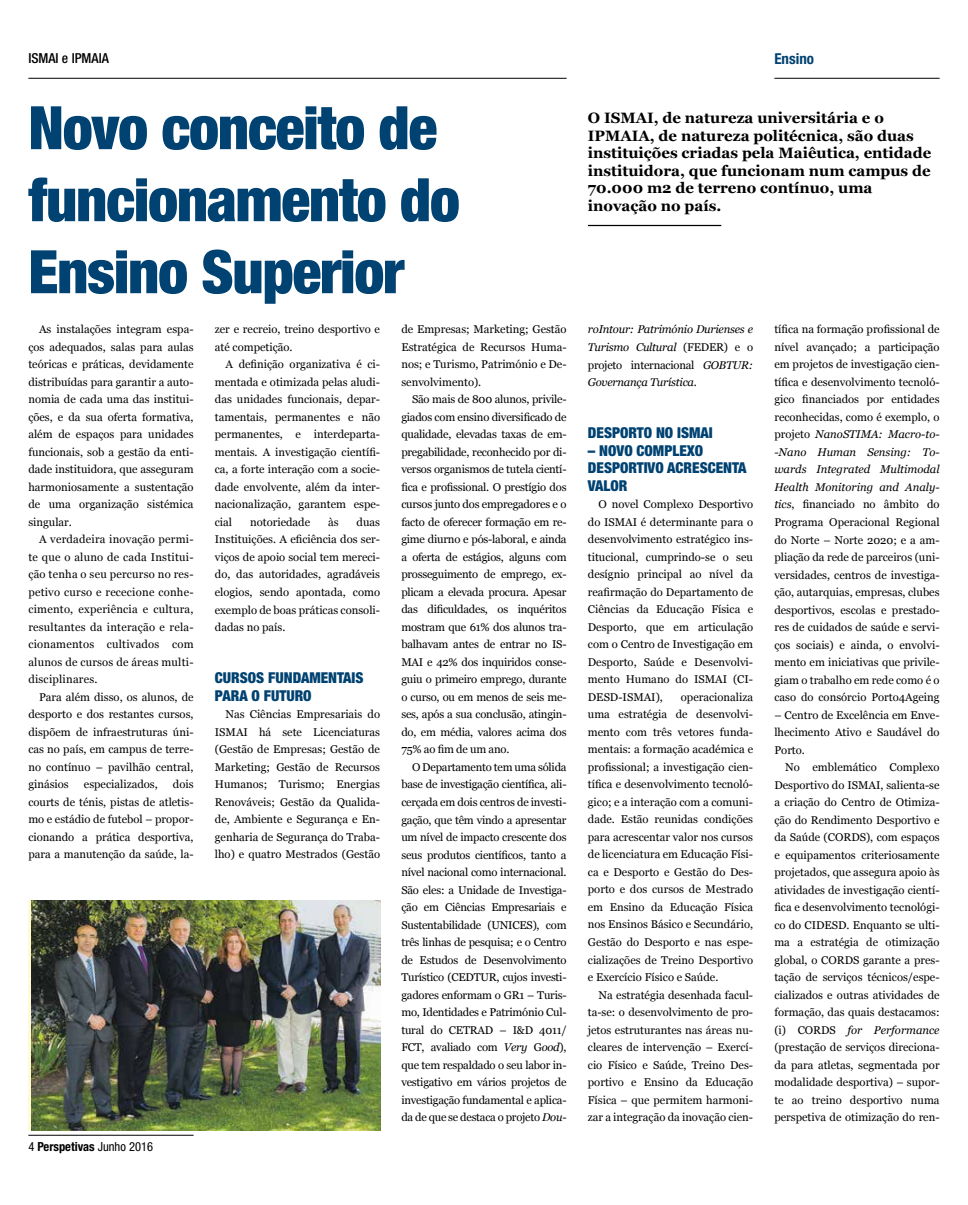
<style>
.page{position:relative;width:968px;height:1205px;background:#fff}
.page>*{position:absolute;margin:0;border:0;box-sizing:border-box;transform-origin:0 0}
.t1{font:900 condensed 60px/72px "Helvetica Neue LT Std";letter-spacing:-.02em;color:#004271}
.t2{font:700 15px/17.5px "Georgia";color:#000}
.t3{font:900 condensed 15px/17.5px "Helvetica Neue LT Std";color:#004271}
.t4{font:700 condensed 15px "Helvetica Neue LT Std";color:#004271}
.t5{font:500 condensed 13.75px "Helvetica Neue LT Std";color:#000}
.t6{font:700 condensed 12.5px "Helvetica Neue LT Std";color:#000}
.t7{font:11.25px/17.5px "Georgia";color:#000;text-align:justify}
.t8{font:italic 11.25px/17.5px "Georgia";letter-spacing:-.02em;color:#000;text-align:justify}
.s1{font-style:italic}
.s2{font-weight:400}
.s3{font-style:normal}
</style>
<div class="page">
<hr style="left:774px;top:78px;width:165px;height:1px;background:#000">
<hr style="left:28px;top:78px;width:538px;height:1px;background:#000">
<hr style="left:28px;top:1135px;width:165px;height:1px;background:#000">
<hr style="left:587px;top:225px;width:134px;height:1px;background:#000">
<img style="left:31px;top:900px;width:349px;height:231px">
<p class="t5" style="left:28px;top:50px;width:82px">ISMAI e IPMAIA</p>
<h1 class="t1" style="left:28px;top:91px;width:433px">Novo conceito de funcionamento do<br>Ensino Superior</h1>
<p class="t7" style="left:28px;top:320px;width:167px;text-indent:11px">As instalações integram espa&shy;ços adequados, salas para aulas teóricas e práticas, devidamente distribuídas para garantir a auto&shy;nomia de cada uma das institui&shy;ções, e da sua oferta formativa, além de espaços para unidades funcionais, sob a gestão da enti&shy;dade instituidora, que asseguram harmoniosamente a sustentação de uma organização sistémica singular.</p>
<p class="t7" style="left:28px;top:530px;width:167px;text-indent:11px">A verdadeira inovação permi&shy;te que o aluno de cada Institui&shy;ção tenha o seu percurso no res&shy;petivo curso e rececione conhe&shy;cimento, experiência e cultura, resultantes da interação e rela&shy;cionamentos cultivados com alunos de cursos de áreas multi&shy;disciplinares.</p>
<p class="t7" style="left:28px;top:688px;width:167px;text-indent:11px">Para além disso, os alunos, de desporto e dos restantes cursos, dispõem de infraestruturas úni&shy;cas no país, em campus de terre&shy;no contínuo – pavilhão central, ginásios</p>
<p class="t7" style="left:401px;top:320px;width:167px">de Empresas; Marketing; Gestão Estratégica de Recursos Huma&shy;nos; e Turismo, Património e De&shy;senvolvimento).</p>
<p class="t7" style="left:401px;top:390px;width:167px;text-indent:11px">São mais de 800 alunos, privile&shy;giados com ensino diversificado de qualidade, elevadas taxas de em&shy;pregabilidade, reconhecido por di&shy;versos organismos de tutela cientí&shy;fica e profissional. O prestígio dos cursos junto dos empregadores e o facto de oferecer formação em re&shy;gime diurno e pós-laboral, e ainda a oferta de estágios, alguns com prosseguimento de emprego, ex&shy;plicam a elevada procura. Apesar das dificuldades, os inquéritos mostram que 61% dos alunos tra&shy;balhavam antes de entrar no IS-MAI e 42% dos inquiridos conse&shy;guiu o primeiro emprego, durante o curso, ou em menos de seis me&shy;ses, após a sua conclusão, atingin&shy;do, em média, valores acima dos 75% ao fim de um ano.</p>
<p class="t7" style="left:401px;top:758px;width:167px;text-indent:11px">O Departamento tem uma sólida base de investigação científica, ali&shy;cerçada em dois centros de investi&shy;gação, que têm vindo a apresentar um nível de impacto crescente dos seus produtos científicos, tanto a nível nacional como internacional.<br>São eles: a Unidade de Investiga&shy;ção em Ciências Empresariais e Sustentabilidade (UNICES), com três linhas de pesquisa; e o Centro de Estudos de Desenvolvimento Turístico (CEDTUR, cujos investi&shy;gadores enformam o GR1 – Turis&shy;mo, Identidades e Património Cul&shy;tural do CETRAD – I&amp;D 4011/ FCT, avaliado com <span class="s1">Very</span> G<span class="s1">ood</span>), que tem respaldado o seu labor in&shy;vestigativo em vários projetos de investigação fundamental e aplica&shy;da de que se destaca o projeto <span class="s1">Dou-</span></p>
<p class="t7" style="left:215px;top:320px;width:167px">zer e recreio, treino desportivo e até competição.</p>
<p class="t7" style="left:215px;top:355px;width:167px;text-indent:11px">A definição organizativa é ci&shy;mentada e otimizada pelas aludi&shy;das unidades funcionais, depar&shy;tamentais, permanentes e não permanentes, e interdeparta&shy;mentais. A investigação científi&shy;ca, a forte interação com a socie&shy;dade envolvente, além da inter&shy;nacionalização, garantem espe&shy;cial</p>
<p class="t7" style="left:215px;top:513px;width:167px;text-indent:142px">duas Instituições. A eficiência dos ser&shy;viços de apoio social tem mereci&shy;do, das autoridades, agradáveis elogios, sendo apontada, como exemplo de boas práticas consoli&shy;dadas no país.</p>
<h2 class="t3" style="left:215px;top:669px;width:150px">CURSOS FUNDAMENTAIS<br>PARA O FUTURO</h2>
<p class="t7" style="left:215px;top:705px;width:167px;text-indent:11px">Nas Ciências Empresariais do ISMAI há sete Licenciaturas (Gestão de Empresas; Gestão de Marketing; Gestão de Recursos Humanos; Turismo; Energias Renováveis; Gestão da Qualida&shy;de, Ambiente e Segurança e En&shy;genharia de Segurança do Traba&shy;lho) e quatro Mestrados (Gestão</p>
<p class="t7" style="left:250px;top:513px;width:62px">notoriedade</p>
<p class="t7" style="left:328px;top:513px;width:12px">às</p>
<p class="t7" style="left:28px;top:775px;width:167px;text-indent:144px">dois courts de ténis, pistas de atletis&shy;mo e estádio de futebol – propor&shy;cionando a prática desportiva, para a manutenção da saúde, la-</p>
<p class="t7" style="left:84px;top:775px;width:75px">especializados,</p>
<p class="t6" style="left:28px;top:1139px;width:126px"><span class="s2">4</span> Perspetivas <span class="s2">Junho 2016</span></p>
<h2 class="t4" style="left:774px;top:49px;width:41px">Ensino</h2>
<h2 class="t2" style="left:587px;top:108px;width:345px">O ISMAI, de natureza universitária e o IPMAIA, de natureza politécnica, são duas instituições criadas pela Maiêutica, entidade instituidora, que funcionam num campus de 70.000 m2 de terreno contínuo, uma inovação no país.</h2>
<p class="t8" style="left:587px;top:320px;width:167px">roIntour: Património Durienses e Turismo Cultural <span class="s3">(FEDER) e o projeto internacional</span> GOBTUR:<br>Governança Turística<span class="s3">.</span></p>
<h2 class="t3" style="left:587px;top:424px;width:126px">DESPORTO NO ISMAI</h2>
<h2 class="t3" style="left:587px;top:441px;width:160px">– NOVO COMPLEXO<br>DESPORTIVO ACRESCENTA<br>VALOR</h2>
<p class="t7" style="left:587px;top:495px;width:167px;text-indent:11px">O novel Complexo Desportivo do ISMAI é determinante para o desenvolvimento estratégico ins&shy;titucional, cumprindo-se o seu desígnio principal ao nível da reafirmação do Departamento de Ciências da Educação Física e Desporto, que em articulação com o Centro de Investigação em Desporto, Saúde e Desenvolvi&shy;mento Humano do ISMAI (CI-DESD-ISMAI),</p>
<p class="t7" style="left:587px;top:688px;width:167px;text-indent:93px">operacionaliza uma estratégia de desenvolvi&shy;mento com três vetores funda&shy;mentais: a formação académica e profissional; a investigação cien&shy;tífica e desenvolvimento tecnoló&shy;gico; e a interação com a comuni&shy;dade. Estão reunidas condições para acrescentar valor nos cursos de licenciatura em Educação Físi&shy;ca e Desporto e Gestão do Des&shy;porto e dos cursos de Mestrado em Ensino da Educação Física nos Ensinos Básico e Secundário, Gestão do Desporto e nas espe&shy;cializações de Treino Desportivo e Exercício Físico e Saúde.</p>
<p class="t7" style="left:587px;top:985px;width:167px;text-indent:11px">Na estratégia desenhada facul&shy;ta-se: o desenvolvimento de pro&shy;jetos estruturantes nas áreas nu&shy;cleares de intervenção – Exercí&shy;cio Físico e Saúde, Treino Des&shy;portivo e Ensino da Educação Física – que permitem harmoni&shy;zar a integração da inovação cien-</p>
<p class="t7" style="left:774px;top:320px;width:167px">tífica na formação profissional de nível avançado; a participação em projetos de investigação cien&shy;tífica e desenvolvimento tecnoló&shy;gico financiados por entidades reconhecidas, como é exemplo, o projeto <span class="s1">NanoSTIMA: Macro-to--Nano Human Sensing: To&shy;wards Integrated Multimodal Health Monitoring and Analy&shy;tics</span>, financiado no âmbito do Programa Operacional Regional do Norte – Norte 2020; e a am&shy;pliação da rede de parceiros (uni&shy;versidades, centros de investiga&shy;ção, autarquias, empresas, clubes desportivos, escolas e prestado&shy;res de cuidados de saúde e servi&shy;ços sociais) e ainda, o envolvi&shy;mento em iniciativas que privile&shy;giam o trabalho em rede como é o caso do consórcio Porto4Ageing</p>
<p class="t7" style="left:774px;top:705px;width:167px">– Centro de Excelência em Enve&shy;lhecimento Ativo e Saudável do Porto.</p>
<p class="t7" style="left:774px;top:758px;width:167px;text-indent:11px">No emblemático Complexo Desportivo do ISMAI, salienta-se a criação do Centro de Otimiza&shy;ção do Rendimento Desportivo e da Saúde (CORDS), com espaços e equipamentos criteriosamente projetados, que assegura apoio às atividades de investigação cientí&shy;fica e desenvolvimento tecnológi&shy;co do CIDESD. Enquanto se ulti&shy;ma a estratégia de otimização global, o CORDS garante a pres&shy;tação de serviços técnicos/espe&shy;cializados e outras atividades de formação, das quais destacamos: (i) CORDS <span class="s1">for Performance </span>(prestação de serviços direciona&shy;da para atletas, segmentada por modalidade desportiva) – supor&shy;te ao treino desportivo numa perspetiva de otimização do ren-</p>
</div>
